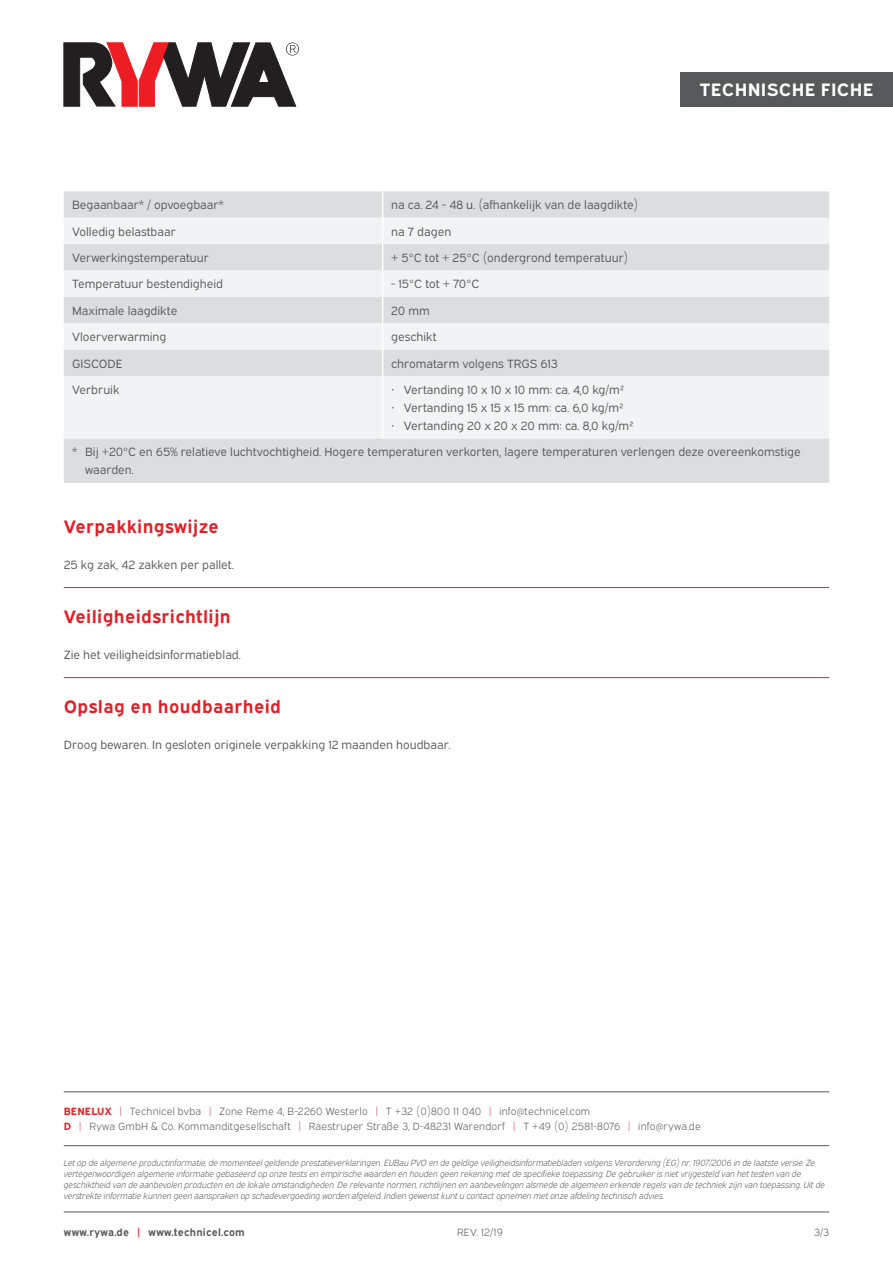
<style>
.page{position:relative;width:893px;height:1263px;background:#fff}
.page>*{position:absolute;margin:0;border:0;box-sizing:border-box;transform-origin:0 0}
.t1{font:700 18px "Expressway Rg";letter-spacing:.02em;color:#e41f25}
.t2{font:700 18px "Expressway Rg";letter-spacing:.02em;color:#fff}
.t3{font:12px/26.4px "Expressway Bk";color:#57585a}
.t4{font:10.5px/15px "Expressway Lt";letter-spacing:.02em;color:#57585a}
.t5{font:700 10.5px "Expressway Rg";letter-spacing:.02em;color:#57585a}
.t6{font:italic 9px/10.8px "Expressway Lt";color:#57585a}
.s1{font-family:"Expressway Rg";font-weight:700;color:#e41f25}
.s2{color:#e41f25}
</style>
<div class="page">
<hr style="left:64px;top:1145px;width:765px;height:1px;background:#57585a">
<hr style="left:64px;top:1212px;width:765px;height:1px;background:#57585a">
<hr style="left:64px;top:1091px;width:765px;height:1px;background:#57585a">
<svg style="left:64px;top:43px;width:235px;height:63px"></svg>
<div style="left:680px;top:72px;width:213px;height:34px;background:#57585a"></div>
<div style="left:64px;top:191px;width:765px;height:292px;background:#dcdddf"></div>
<svg style="left:64px;top:218px;width:765px;height:220px;fill:#f2f3f4"></svg>
<svg style="left:382px;top:191px;width:1px;height:185px"></svg>
<hr style="left:382px;top:376px;width:1px;height:62px;background:#fff">
<hr style="left:64px;top:587px;width:765px;height:1px;background:#e41f25">
<hr style="left:64px;top:677px;width:765px;height:1px;background:#e41f25">
<h1 class="t2" style="left:700px;top:76px;width:175px">TECHNISCHE FICHE</h1>
<h2 class="t3" style="left:72px;top:191px;width:153px">Begaanbaar* / opvoegbaar*</h2>
<h2 class="t3" style="left:391px;top:191px;width:249px">na ca. 24 - 48 u. (afhankelijk van de laagdikte)</h2>
<h2 class="t3" style="left:72px;top:217px;width:105px">Volledig belastbaar</h2>
<h2 class="t3" style="left:391px;top:217px;width:62px">na 7 dagen</h2>
<h2 class="t3" style="left:72px;top:243px;width:138px">Verwerkingstemperatuur</h2>
<h2 class="t3" style="left:391px;top:243px;width:239px">+ 5°C tot + 25°C (ondergrond temperatuur)</h2>
<h2 class="t3" style="left:72px;top:270px;width:152px">Temperatuur bestendigheid</h2>
<h2 class="t3" style="left:391px;top:270px;width:90px">- 15°C tot + 70°C</h2>
<h2 class="t3" style="left:72px;top:296px;width:107px">Maximale laagdikte</h2>
<h2 class="t3" style="left:391px;top:296px;width:40px">20 mm</h2>
<h2 class="t3" style="left:72px;top:322px;width:96px">Vloerverwarming</h2>
<h2 class="t3" style="left:391px;top:322px;width:47px">geschikt</h2>
<h2 class="t3" style="left:72px;top:349px;width:52px">GISCODE</h2>
<h2 class="t3" style="left:391px;top:349px;width:168px">chromatarm volgens TRGS 613</h2>
<h2 class="t3" style="left:72px;top:375px;width:49px">Verbruik</h2>
<h2 class="t3" style="left:391px;top:375px;width:234px">• Vertanding 10 x 10 x 10 mm: ca. 4,0 kg/m²</h2>
<h2 class="t3" style="left:391px;top:393px;width:234px">• Vertanding 15 x 15 x 15 mm: ca. 6,0 kg/m²</h2>
<h2 class="t3" style="left:72px;top:411px;width:730px;text-indent:319px">• Vertanding 20 x 20 x 20 mm: ca. 8,0 kg/m²<br>* Bij +20°C en 65% relatieve luchtvochtigheid. Hogere temperaturen verkorten, lagere temperaturen verlengen deze overeenkomstige</h2>
<h2 class="t3" style="left:85px;top:456px;width:50px">waarden.</h2>
<h1 class="t1" style="left:64px;top:513px;width:157px">Verpakkingswijze</h1>
<h2 class="t3" style="left:64px;top:551px;width:171px">25 kg zak, 42 zakken per pallet.</h2>
<h1 class="t1" style="left:64px;top:603px;width:168px">Veiligheidsrichtlijn</h1>
<h2 class="t3" style="left:64px;top:641px;width:179px">Zie het veiligheidsinformatieblad.</h2>
<h1 class="t1" style="left:64px;top:693px;width:219px">Opslag en houdbaarheid</h1>
<h2 class="t3" style="left:64px;top:731px;width:388px">Droog bewaren. In gesloten originele verpakking 12 maanden houdbaar.</h2>
<p class="t4" style="left:64px;top:1103px;width:638px"><span class="s1">BENELUX</span> <span class="s2">|</span> Technicel bvba <span class="s2">|</span> Zone Reme 4, B-2260 Westerlo <span class="s2">|</span> T +32 (0)800 11 040 <span class="s2">|</span> info@technicel.com<br><span class="s1">D</span> <span class="s2">|</span> Rywa GmbH &amp; Co. Kommanditgesellschaft <span class="s2">|</span> Raestruper Straße 3, D-48231 Warendorf <span class="s2">|</span> T +49 (0) 2581-8076 <span class="s2">|</span> info@rywa.de</p>
<p class="t6" style="left:64px;top:1157px;width:763px">Let op de algemene productinformatie, de momenteel geldende prestatieverklaringen. EUBau PVO en de geldige veiligheidsinformatiebladen volgens Verordening (EG) nr. 1907/2006 in de laatste versie. Ze vertegenwoordigen algemene informatie gebaseerd op onze tests en empirische waarden en houden geen rekening met de specifieke toepassing. De gebruiker is niet vrijgesteld van het testen van de geschiktheid van de aanbevolen producten en de lokale omstandigheden. De relevante normen, richtlijnen en aanbevelingen alsmede de algemeen erkende regels van de techniek zijn van toepassing. Uit de verstrekte informatie kunnen geen aanspraken op schadevergoeding worden afgeleid. Indien gewenst kunt u contact opnemen met onze afdeling technisch advies.</p>
<p class="t5" style="left:64px;top:1223px;width:183px">www.rywa.de <span class="s2">|</span> www.technicel.com</p>
<p class="t4" style="left:457px;top:1223px;width:47px">REV. 12/19</p>
<p class="t4" style="left:814px;top:1223px;width:16px">3/3</p>
</div>
